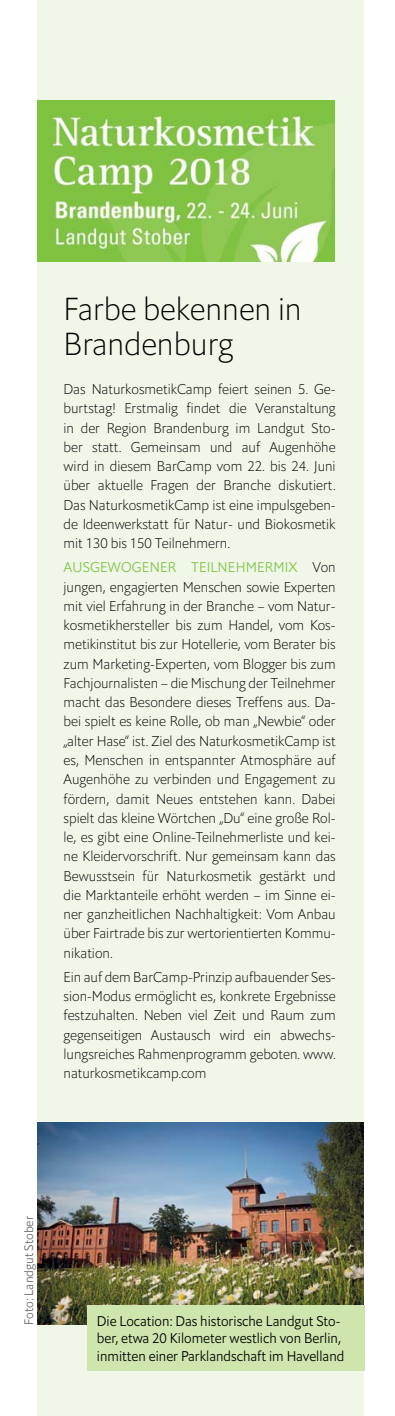
<style>
.page{position:relative;width:395px;height:1416px;background:#fff}
.page>*{position:absolute;margin:0;border:0;box-sizing:border-box;transform-origin:0 0}
.t1{font:200 31.5px/35px "Halifax";color:#000}
.t2{font:200 14px/19.2px "Halifax";color:#000;text-align:justify}
.t3{font:300 14px/17.5px "Halifax";color:#000}
.t4{font:300 14px "Halifax";letter-spacing:.01em;color:#84c44a}
.t5{font:300 12.25px "Halifax";color:#000}
.s1{font-weight:300;color:#84c44a}
</style>
<div class="page">
<div style="left:37px;top:0;width:327px;height:1415px;background:#f0f7e9"></div>
<img style="left:37px;top:1122px;width:327px;height:202px">
<div style="left:87px;top:1305px;width:277px;height:65px;background:#cfe5ae"></div>
<img style="left:37px;top:100px;width:297px;height:162px">
<h1 class="t1" style="left:64px;top:291px;width:240px">Farbe bekennen in<br>Brandenburg</h1>
<p class="t2" style="left:64px;top:379px;width:273px">Das NaturkosmetikCamp feiert seinen 5. Ge&shy;burtstag! Erstmalig findet die Veranstaltung in der Region Brandenburg im Landgut Sto&shy;ber statt. Gemeinsam und auf Augenhöhe wird in diesem BarCamp vom 22. bis 24. Juni über aktuelle Fragen der Branche diskutiert.<br>Das NaturkosmetikCamp ist eine impulsgeben&shy;de Ideenwerkstatt für Natur- und Biokosmetik mit 130 bis 150 Teilnehmern.</p>
<p class="t4" style="left:64px;top:558px;width:88px">Ausgewogene</p>
<p class="t2" style="left:64px;top:558px;width:273px;text-indent:104px"><span class="s1">r Tei lnehmermix</span> Von jungen, engagierten Menschen sowie Experten mit viel Erfahrung in der Branche – vom Natur&shy;kosmetikhersteller bis zum Handel, vom Kos&shy;metikinstitut bis zur Hotellerie, vom Berater bis zum Marketing-Experten, vom Blogger bis zum Fachjournalisten – die Mischung der Teilnehmer macht das Besondere dieses Treffens aus. Da&shy;bei spielt es keine Rolle, ob man „Newbie“ oder „alter Hase“ ist. Ziel des NaturkosmetikCamp ist es, Menschen in entspannter Atmosphäre auf Augenhöhe zu verbinden und Engagement zu fördern, damit Neues entstehen kann. Dabei spielt das kleine Wörtchen „Du“ eine große Rol&shy;le, es gibt eine Online-Teilnehmerliste und kei&shy;ne Kleidervorschrift. Nur gemeinsam kann das Bewusstsein für Naturkosmetik gestärkt und die Marktanteile erhöht werden – im Sinne ei&shy;ner ganzheitlichen Nachhaltigkeit: Vom Anbau über Fairtrade bis zur wertorientierten Kommu&shy;nikation.</p>
<p class="t2" style="left:64px;top:967px;width:273px">Ein auf dem BarCamp-Prinzip aufbauender Ses&shy;sion-Modus ermöglicht es, konkrete Ergebnisse festzuhalten. Neben viel Zeit und Raum zum gegenseitigen Austausch wird ein abwechs&shy;lungsreiches Rahmenprogramm geboten. www. naturkosmetikcamp.com</p>
<p class="t5" style="left:21px;top:1324px;width:110px;rotate:-90deg">Foto: Landgut Stober</p>
<p class="t3" style="left:97px;top:1312px;width:249px">Die Location: Das historische Landgut Sto&shy;ber, etwa 20 Kilometer westlich von Berlin, inmitten einer Parklandschaft im Havelland</p>
</div>
